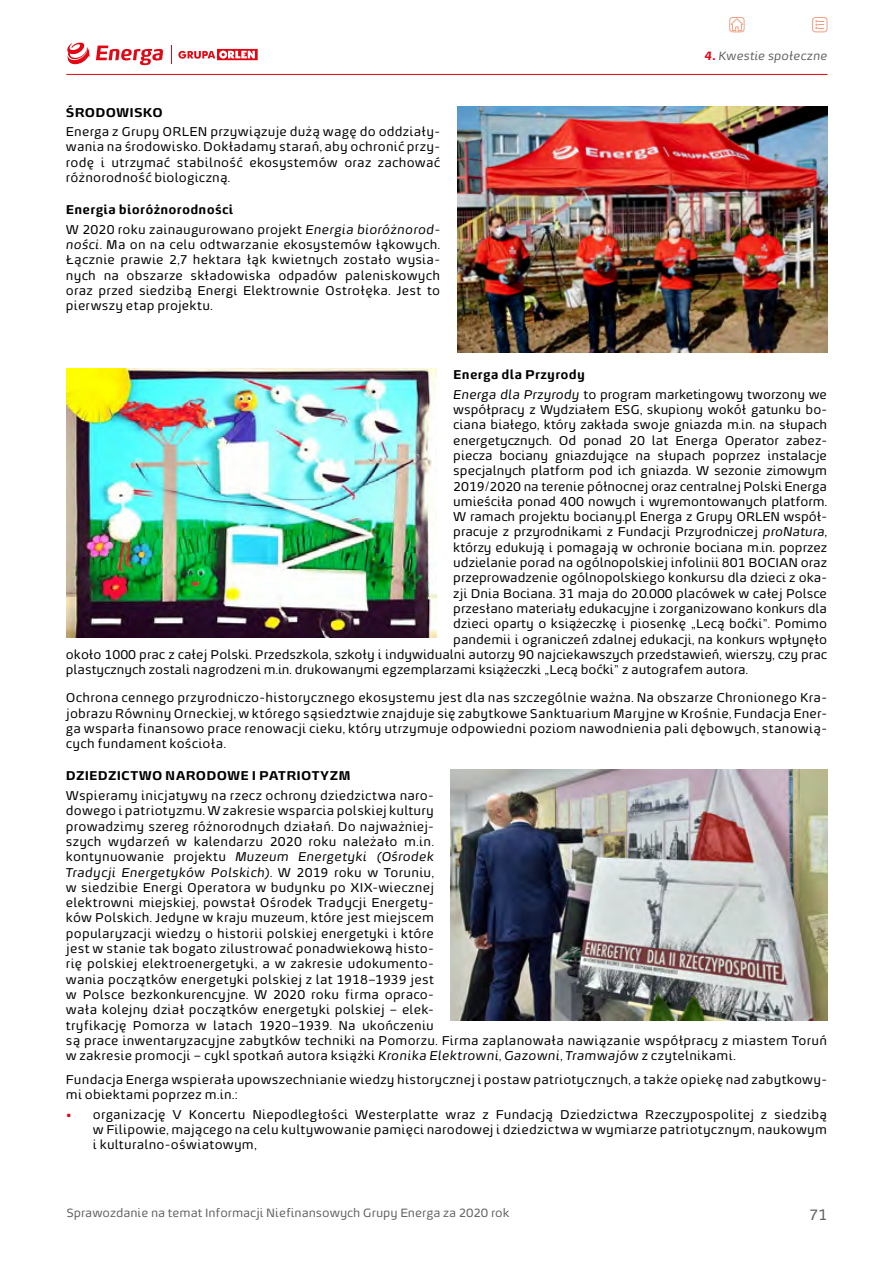
<style>
.page{position:relative;width:893px;height:1263px;background:#fff}
.page>*{position:absolute;margin:0;border:0;box-sizing:border-box;transform-origin:0 0}
.t1{font:15px "Energa";color:#646363}
.t2{font:12.75px/15.3px "Energa";letter-spacing:.01em;color:#000;text-align:justify}
.t3{font:700 12.75px "Energa";letter-spacing:.015em;color:#000}
.t4{font:12px "Energa";color:#646363}
.t5{font:italic 12px "Energa";color:#646363}
.s1{font-weight:700}
.s2{font-style:italic}
.s3{font-weight:700;color:#e30613}
</style>
<div class="page">
<svg style="left:178px;top:49px;width:80px;height:11px"></svg>
<svg style="left:96px;top:46px;width:67px;height:19px"></svg>
<svg style="left:67px;top:43px;width:23px;height:21px"></svg>
<svg style="left:171px;top:46px;width:1px;height:18px"></svg>
<hr style="left:66px;top:74px;width:761px;height:1px;background:#e30613">
<svg style="left:729px;top:17px;width:16px;height:15px"></svg>
<svg style="left:812px;top:17px;width:15px;height:15px"></svg>
<img style="left:66px;top:369px;width:370px;height:268px">
<img style="left:451px;top:770px;width:376px;height:251px">
<img style="left:457px;top:106px;width:370px;height:247px">
<p class="t3" style="left:66px;top:103px;width:98px">ŚRODOWISKO</p>
<p class="t2" style="left:66px;top:124px;width:376px">Energa z Grupy ORLEN przywiązuje dużą wagę do oddziały&shy;wania na środowisko. Dokładamy starań, aby ochronić przy&shy;rodę i utrzymać stabilność ekosystemów oraz zachować różnorodność biologiczną.</p>
<p class="t2" style="left:66px;top:200px;width:376px;line-height:19.5px"><span class="s1">Energia bioróżnorodności<br></span>W 2020 roku zainaugurowano projekt <span class="s2">Energia bioróżnorod-</span></p>
<p class="t2" style="left:66px;top:237px;width:376px"><span class="s2">ności.</span> Ma on na celu odtwarzanie ekosystemów łąkowych.<br>Łącznie prawie 2,7 hektara łąk kwietnych zostało wysia&shy;nych na obszarze składowiska odpadów paleniskowych oraz przed siedzibą Energi Elektrownie Ostrołęka. Jest to pierwszy etap projektu.</p>
<p class="t5" style="left:705px;top:48px;width:124px"><span class="s3">4.</span> Kwestie społeczne</p>
<p class="t2" style="left:453px;top:365px;width:375px;line-height:19.5px"><span class="s1">Energa dla Przyrody<br></span><span class="s2">Energa dla Przyrody</span> to program marketingowy tworzony we</p>
<p class="t2" style="left:453px;top:402px;width:375px">współpracy z Wydziałem ESG, skupiony wokół gatunku bo-</p>
<p class="t2" style="left:453px;top:417px;width:375px">ciana białego, który zakłada swoje gniazda m.in. na słupach</p>
<p class="t2" style="left:453px;top:432px;width:375px">energetycznych. Od ponad 20 lat Energa Operator zabez-</p>
<p class="t2" style="left:453px;top:447px;width:375px">piecza bociany gniazdujące na słupach poprzez instalacje</p>
<p class="t2" style="left:453px;top:463px;width:375px">specjalnych platform pod ich gniazda. W sezonie zimowym</p>
<p class="t2" style="left:453px;top:478px;width:375px">2019/2020 na terenie północnej oraz centralnej Polski Energa</p>
<p class="t2" style="left:453px;top:493px;width:374px">umieściła ponad 400 nowych i wyremontowanych platform.</p>
<p class="t2" style="left:453px;top:509px;width:375px">W ramach projektu bociany.pl Energa z Grupy ORLEN współ-</p>
<p class="t2" style="left:453px;top:524px;width:375px">pracuje z przyrodnikami z Fundacji Przyrodniczej <span class="s2">proNatura,</span></p>
<p class="t2" style="left:453px;top:539px;width:375px">którzy edukują i pomagają w ochronie bociana m.in. poprzez</p>
<p class="t2" style="left:453px;top:555px;width:375px">udzielanie porad na ogólnopolskiej infolinii 801 BOCIAN oraz</p>
<p class="t2" style="left:453px;top:570px;width:375px">przeprowadzenie ogólnopolskiego konkursu dla dzieci z oka-</p>
<p class="t2" style="left:453px;top:585px;width:375px">zji Dnia Bociana. 31 maja do 20.000 placówek w całej Polsce</p>
<p class="t2" style="left:453px;top:600px;width:375px">przesłano materiały edukacyjne i zorganizowano konkurs dla</p>
<p class="t2" style="left:453px;top:616px;width:375px">dzieci oparty o książeczkę i piosenkę „Lecą boćki”. Pomimo</p>
<p class="t2" style="left:453px;top:631px;width:375px">pandemii i ograniczeń zdalnej edukacji, na konkurs wpłynęło</p>
<p class="t2" style="left:66px;top:646px;width:763px">około 1000 prac z całej Polski. Przedszkola, szkoły i indywidualni autorzy 90 najciekawszych przedstawień, wierszy, czy prac</p>
<p class="t2" style="left:66px;top:662px;width:682px">plastycznych zostali nagrodzeni m.in. drukowanymi egzemplarzami książeczki „Lecą boćki” z autografem autora.</p>
<p class="t2" style="left:66px;top:690px;width:763px">Ochrona cennego przyrodniczo-historycznego ekosystemu jest dla nas szczególnie ważna. Na obszarze Chronionego Kra&shy;jobrazu Równiny Orneckiej, w którego sąsiedztwie znajduje się zabytkowe Sanktuarium Maryjne w Krośnie, Fundacja Ener&shy;ga wsparła finansowo prace renowacji cieku, który utrzymuje odpowiedni poziom nawodnienia pali dębowych, stanowią&shy;cych fundament kościoła.</p>
<p class="t3" style="left:66px;top:767px;width:286px">DZIEDZICTWO NARODOWE I PATRIOTYZM</p>
<p class="t2" style="left:66px;top:787px;width:763px;text-align:left">Wspieramy inicjatywy na rzecz ochrony dziedzictwa naro-<br>dowego i patriotyzmu. W zakresie wsparcia polskiej kultury<br>prowadzimy szereg różnorodnych działań. Do najważniej-<br>szych wydarzeń w kalendarzu 2020 roku należało m.in.<br>kontynuowanie projektu <span class="s2">Muzeum Energetyki (Ośrodek<br>Tradycji Energetyków Polskich).</span> W 2019 roku w Toruniu,<br>w siedzibie Energi Operatora w budynku po XIX-wiecznej<br>elektrowni miejskiej, powstał Ośrodek Tradycji Energety-<br>ków Polskich. Jedyne w kraju muzeum, które jest miejscem<br>popularyzacji wiedzy o historii polskiej energetyki i które<br>jest w stanie tak bogato zilustrować ponadwiekową histo-<br>rię polskiej elektroenergetyki, a w zakresie udokumento-<br>wania początków energetyki polskiej z lat 1918–1939 jest<br>w Polsce bezkonkurencyjne. W 2020 roku firma opraco-<br>wała kolejny dział początków energetyki polskiej – elek-<br>tryfikację Pomorza w latach 1920–1939. Na ukończeniu<br>są prace inwentaryzacyjne zabytków techniki na Pomorzu. Firma zaplanowała nawiązanie współpracy z miastem Toruń w zakresie promocji – cykl spotkań autora książki <span class="s2">Kronika Elektrowni, Gazowni, Tramwajów</span> z czytelnikami.</p>
<p class="t2" style="left:66px;top:1071px;width:763px">Fundacja Energa wspierała upowszechnianie wiedzy historycznej i postaw patriotycznych, a także opiekę nad zabytkowy&shy;mi obiektami poprzez m.in.:</p>
<p class="t2" style="left:93px;top:1106px;width:736px;text-indent:-27px"><span class="s3">•</span> organizację V Koncertu Niepodległości Westerplatte wraz z Fundacją Dziedzictwa Rzeczypospolitej z siedzibą w Filipowie, mającego na celu kultywowanie pamięci narodowej i dziedzictwa w wymiarze patriotycznym, naukowym i kulturalno-oświatowym,</p>
<p class="t4" style="left:66px;top:1205px;width:445px">Sprawozdanie na temat Informacji Niefinansowych Grupy Energa za 2020 rok</p>
<p class="t1" style="left:809px;top:1205px;width:20px">71</p>
</div>
